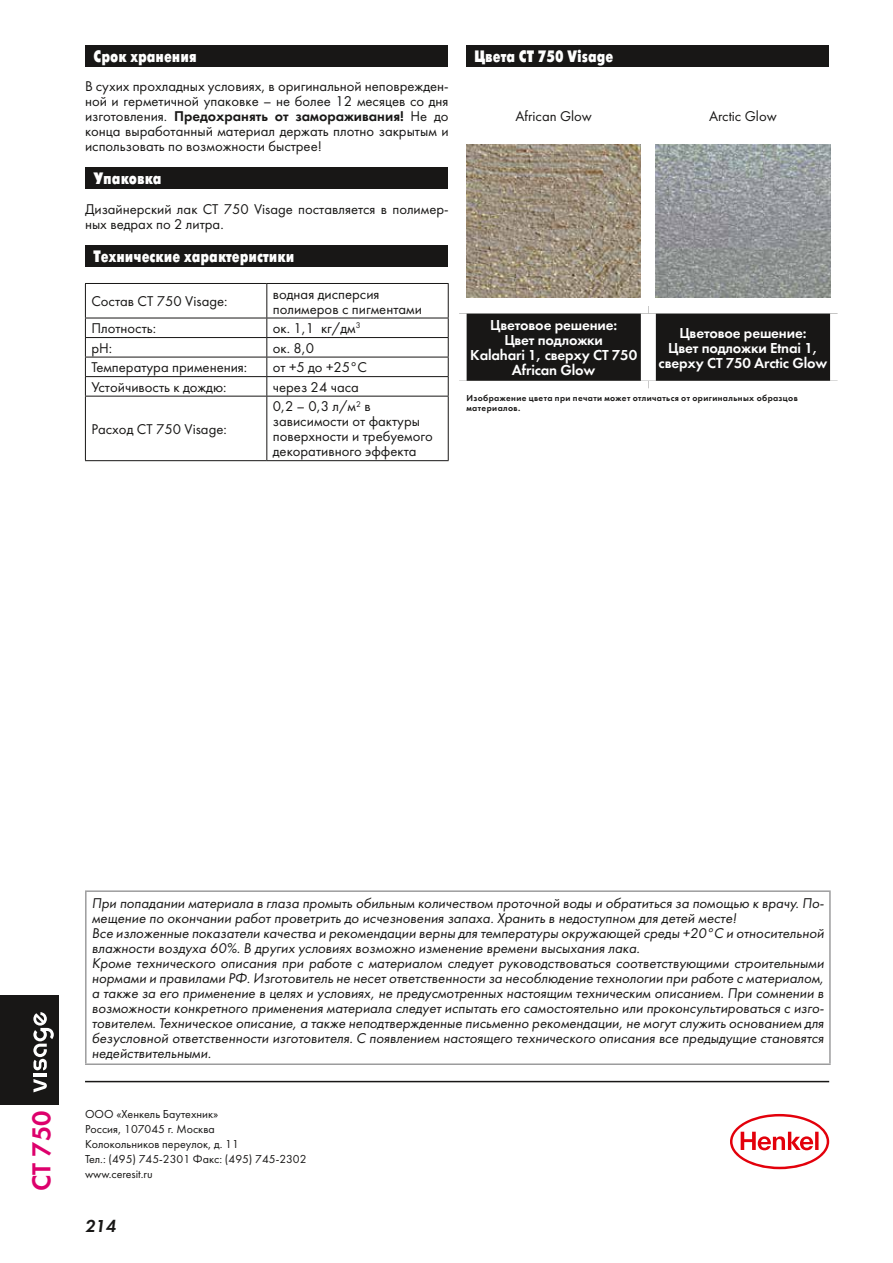
<style>
.page{position:relative;width:893px;height:1263px;background:#fff}
.page>*{position:absolute;margin:0;border:0;box-sizing:border-box;transform-origin:0 0}
.t1{font:27px "Futura Demi C";color:#dd006c}
.t2{font:italic 18px "Futura Demi C";color:#181716}
.t3{font:700 16.5px "Futuris X Cond C";color:#fff}
.t4{font:15px/15px "Futura Demi C";letter-spacing:-.01em;color:#fff;text-align:center}
.t5{font:italic 14.7px/15px "Futura Book C";color:#181716}
.t6{font:14.7px/15px "Futura Book C";color:#181716}
.t7{font:14.7px "Futura Demi C";color:#181716}
.t8{font:12px/15px "Futura Book C";color:#181716}
.t9{font:9px/10.8px "Futura Demi C";letter-spacing:.045em;color:#181716}
.s1{font-family:"Futura Book C"}
</style>
<div class="page">
<hr style="left:85px;top:1081px;width:744px;height:1px;background:#181716">
<svg style="left:730px;top:1114px;width:99px;height:55px"></svg>
<div style="left:85px;top:45px;width:363px;height:22px;background:#181716"></div>
<div style="left:85px;top:167px;width:363px;height:22px;background:#181716"></div>
<div style="left:85px;top:245px;width:363px;height:22px;background:#181716"></div>
<hr style="left:85px;top:283px;width:182px;height:1px;background:#181716">
<hr style="left:85px;top:284px;width:1px;height:34px;background:#181716">
<hr style="left:267px;top:283px;width:182px;height:1px;background:#181716">
<hr style="left:266px;top:284px;width:1px;height:34px;background:#181716">
<hr style="left:448px;top:284px;width:1px;height:34px;background:#181716">
<hr style="left:85px;top:318px;width:182px;height:1px;background:#181716">
<hr style="left:267px;top:318px;width:182px;height:1px;background:#181716">
<hr style="left:85px;top:337px;width:182px;height:1px;background:#181716">
<hr style="left:267px;top:337px;width:182px;height:1px;background:#181716">
<hr style="left:85px;top:357px;width:182px;height:1px;background:#181716">
<hr style="left:267px;top:357px;width:182px;height:1px;background:#181716">
<hr style="left:85px;top:376px;width:182px;height:1px;background:#181716">
<svg style="left:85px;top:318px;width:1px;height:78px"></svg>
<hr style="left:267px;top:376px;width:182px;height:1px;background:#181716">
<svg style="left:266px;top:318px;width:1px;height:78px"></svg>
<svg style="left:448px;top:318px;width:1px;height:78px"></svg>
<hr style="left:85px;top:396px;width:182px;height:1px;background:#181716">
<hr style="left:85px;top:396px;width:1px;height:64px;background:#181716">
<hr style="left:267px;top:396px;width:182px;height:1px;background:#181716">
<hr style="left:266px;top:396px;width:1px;height:64px;background:#181716">
<hr style="left:448px;top:396px;width:1px;height:64px;background:#181716">
<hr style="left:85px;top:460px;width:182px;height:1px;background:#181716">
<hr style="left:267px;top:460px;width:182px;height:1px;background:#181716">
<div style="left:466px;top:45px;width:362px;height:22px;background:#181716"></div>
<div style="left:0;top:995px;width:58px;height:110px;background:#181716"></div>
<hr style="left:33px;top:1073px;width:14px;height:3px;background:#fff">
<svg style="left:33px;top:1079px;width:14px;height:13px"></svg>
<svg style="left:33px;top:1012px;width:21px;height:58px"></svg>
<hr style="left:85px;top:890px;width:746px;height:2px;background:#9c9c9d">
<hr style="left:85px;top:892px;width:2px;height:171px;background:#9c9c9d">
<hr style="left:829px;top:892px;width:2px;height:171px;background:#9c9c9d">
<hr style="left:85px;top:1063px;width:746px;height:2px;background:#9c9c9d">
<div style="left:467px;top:313px;width:363px;height:68px;background:#181716"></div>
<div style="left:641px;top:313px;width:15px;height:68px;background:#fff"></div>
<img style="left:467px;top:144px;width:174px;height:154px">
<img style="left:656px;top:144px;width:174px;height:154px">
<p class="t3" style="left:94px;top:47px;width:105px">Срок хранения</p>
<p class="t6" style="left:85px;top:79px;width:365px">В сухих прохладных условиях, в оригинальной неповрежден&shy;ной и герметичной упаковке – не более 12 месяцев со дня</p>
<p class="t7" style="left:85px;top:108px;width:365px"><span class="s1">изготовления.</span> Предохранять от замораживания! <span class="s1">Не до</span></p>
<p class="t6" style="left:85px;top:124px;width:365px">конца выработанный материал держать плотно закрытым и использовать по возможности быстрее!</p>
<p class="t3" style="left:94px;top:170px;width:70px">Упаковка</p>
<p class="t6" style="left:85px;top:202px;width:365px">Дизайнерский лак CT 750 Visage поставляется в полимер&shy;ных ведрах по 2 литра.</p>
<p class="t3" style="left:94px;top:247px;width:202px">Технические характеристики</p>
<p class="t6" style="left:91px;top:294px;width:138px">Состав CT 750 Visage:</p>
<p class="t6" style="left:273px;top:287px;width:151px">водная дисперсия полимеров с пигментами</p>
<p class="t6" style="left:91px;top:321px;width:66px">Плотность:</p>
<p class="t6" style="left:273px;top:321px;width:89px">ок. 1,1 кг/дм<sup>3</sup></p>
<p class="t6" style="left:91px;top:341px;width:22px">рН:</p>
<p class="t6" style="left:273px;top:341px;width:43px">ок. 8,0</p>
<p class="t6" style="left:91px;top:360px;width:157px">Температура применения:</p>
<p class="t6" style="left:273px;top:360px;width:96px">от +5 до +25°С</p>
<p class="t6" style="left:91px;top:380px;width:137px">Устойчивость к дождю:</p>
<p class="t6" style="left:273px;top:380px;width:88px">через 24 часа</p>
<p class="t6" style="left:91px;top:422px;width:137px">Расход CT 750 Visage:</p>
<p class="t6" style="left:273px;top:399px;width:162px">0,2 – 0,3 л/м<sup>2</sup> в зависимости от фактуры поверхности и требуемого декоративного эффекта</p>
<p class="t3" style="left:474px;top:47px;width:141px">Цвета CT 750 Visage</p>
<p class="t6" style="left:515px;top:109px;width:78px">African Glow</p>
<p class="t6" style="left:709px;top:109px;width:69px">Arctic Glow</p>
<p class="t4" style="left:470px;top:318px;width:168px">Цветовое решение:<br>Цвет подложки<br>Kalahari 1, сверху СТ 750<br>African Glow</p>
<p class="t4" style="left:659px;top:325px;width:170px">Цветовое решение:<br>Цвет подложки Etnai 1, сверху СТ 750 Arctic Glow</p>
<p class="t9" style="left:466px;top:392px;width:333px">Изображение цвета при печати может отличаться от оригинальных образцов материалов.</p>
<h1 class="t1" style="left:26px;top:1191px;width:82px;rotate:-90deg">CT 750</h1>
<p class="t5" style="left:92px;top:896px;width:734px">При попадании материала в глаза промыть обильным количеством проточной воды и обратиться за помощью к врачу. По&shy;мещение по окончании работ проветрить до исчезновения запаха. Хранить в недоступном для детей месте!<br>Все изложенные показатели качества и рекомендации верны для температуры окружающей среды +20°C и относительной влажности воздуха 60%. В других условиях возможно изменение времени высыхания лака.<br>Кроме технического описания при работе с материалом следует руководствоваться соответствующими строительными нормами и правилами РФ. Изготовитель не несет ответственности за несоблюдение технологии при работе с материалом, а также за его применение в целях и условиях, не предусмотренных настоящим техническим описанием. При сомнении в возможности конкретного применения материала следует испытать его самостоятельно или проконсультироваться с изго&shy;товителем. Техническое описание, а также неподтвержденные письменно рекомендации, не могут служить основанием для безусловной ответственности изготовителя. С появлением настоящего технического описания все предыдущие становятся недействительными.</p>
<p class="t8" style="left:85px;top:1106px;width:223px">ООО «Хенкель Баутехник»<br>Россия, 107045 г. Москва<br>Колокольников переулок, д. 11<br>Тел.: (495) 745-2301 Факс: (495) 745-2302 www.ceresit.ru</p>
<p class="t2" style="left:85px;top:1215px;width:32px">214</p>
</div>
